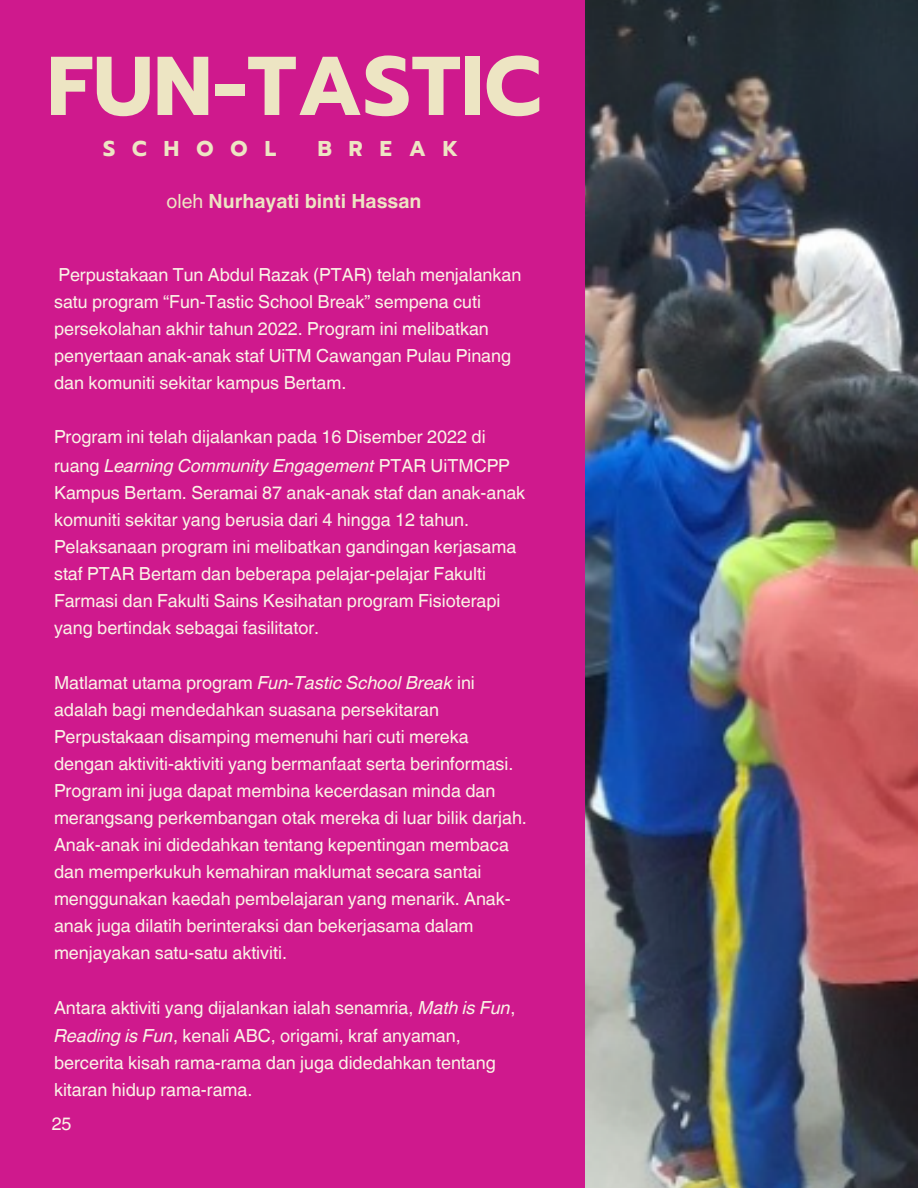
<style>
.page{position:relative;width:918px;height:1188px;background:#cf198d}
.page>*{position:absolute;margin:0;border:0;box-sizing:border-box;transform-origin:0 0}
.t1{font:700 83.25px "Prompt";letter-spacing:.01em;color:#ede5c3}
.t2{font:700 21.45px "Prompt";letter-spacing:.8em;color:#ede5c3}
.t3{font:700 19.5px "Helvetica World";color:#ede5c3}
.t4{font:18px/27px "Helvetica World";color:#faf4e6}
.s1{font-weight:400}
.s2{font-style:italic}
</style>
<div class="page">
<img style="left:585px;top:0;width:333px;height:1188px">
<p class="t1" style="left:47px;top:24px;width:496px">FUN-TASTIC</p>
<p class="t2" style="left:103px;top:133px;width:175px">SCHOOL</p>
<p class="t2" style="left:318px;top:133px;width:142px">BREAK</p>
<p class="t3" style="left:166px;top:185px;width:256px"><span class="s1">oleh</span> Nurhayati binti Hassan</p>
<p class="t4" style="left:54px;top:262px;width:469px">Perpustakaan Tun Abdul Razak (PTAR) telah menjalankan satu program “Fun-Tastic School Break” sempena cuti persekolahan akhir tahun 2022. Program ini melibatkan penyertaan anak-anak staf UiTM Cawangan Pulau Pinang dan komuniti sekitar kampus Bertam.</p>
<p class="t4" style="left:54px;top:424px;width:473px">Program ini telah dijalankan pada 16 Disember 2022 di ruang <span class="s2">Learning Community Engagement</span> PTAR UiTMCPP Kampus Bertam. Seramai 87 anak-anak staf dan anak-anak komuniti sekitar yang berusia dari 4 hingga 12 tahun.<br>Pelaksanaan program ini melibatkan gandingan kerjasama staf PTAR Bertam dan beberapa pelajar-pelajar Fakulti Farmasi dan Fakulti Sains Kesihatan program Fisioterapi yang bertindak sebagai fasilitator.</p>
<p class="t4" style="left:54px;top:669px;width:474px">Matlamat utama program <span class="s2">Fun-Tastic School Break</span> ini adalah bagi mendedahkan suasana persekitaran Perpustakaan disamping memenuhi hari cuti mereka dengan aktiviti-aktiviti yang bermanfaat serta berinformasi.<br>Program ini juga dapat membina kecerdasan minda dan merangsang perkembangan otak mereka di luar bilik darjah.<br>Anak-anak ini didedahkan tentang kepentingan membaca dan memperkukuh kemahiran maklumat secara santai menggunakan kaedah pembelajaran yang menarik. Anak&shy;anak juga dilatih berinteraksi dan bekerjasama dalam menjayakan satu-satu aktiviti.</p>
<p class="t4" style="left:54px;top:994px;width:463px">Antara aktiviti yang dijalankan ialah senamria, <span class="s2">Math is Fun</span>, <span class="s2">Reading is Fun</span>, kenali ABC, origami, kraf anyaman, bercerita kisah rama-rama dan juga didedahkan tentang kitaran hidup rama-rama.</p>
<p class="t4" style="left:52px;top:1110px;width:21px">25</p>
</div>
